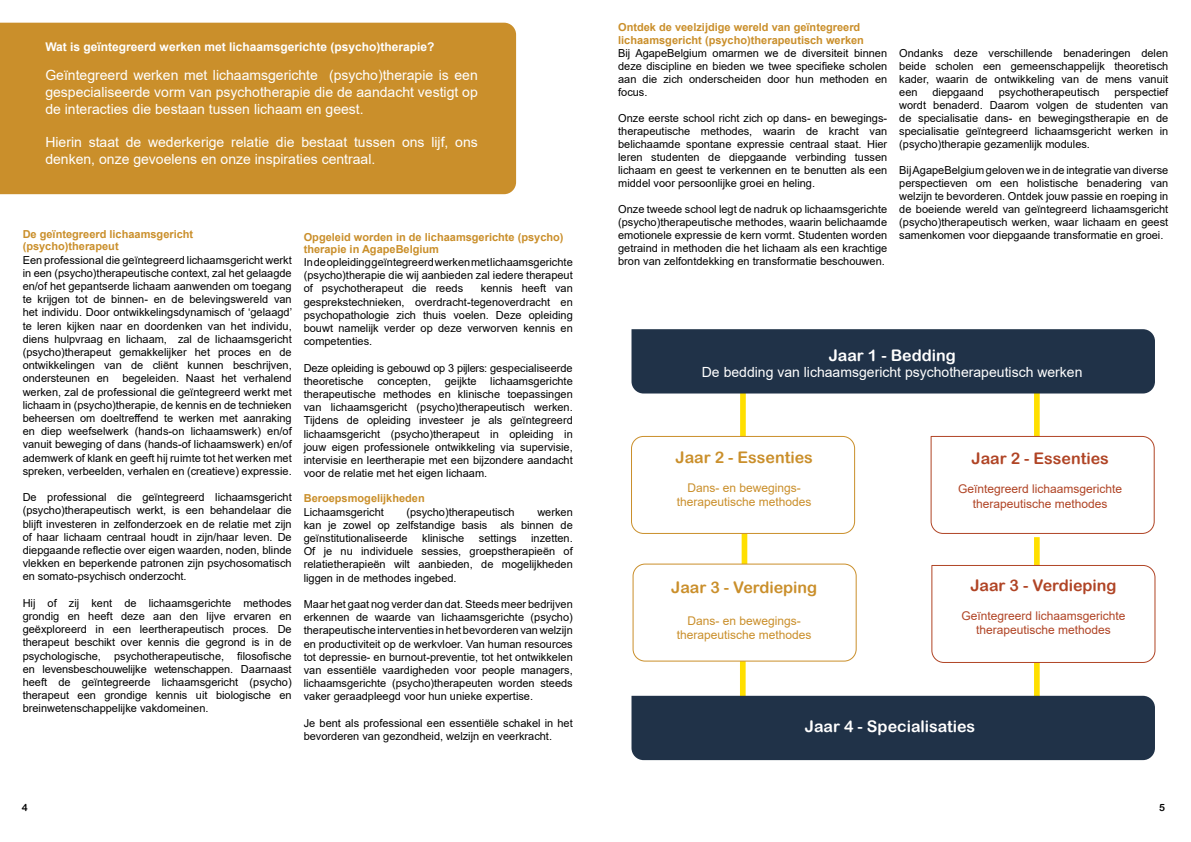
<style>
.page{position:relative;width:1191px;height:842px;background:#fff}
.page>*{position:absolute;margin:0;border:0;box-sizing:border-box;transform-origin:0 0}
.t1{font:16px "Arial Rounded MT Bold";color:#fff}
.t2{font:16px "Arial Rounded MT Bold";color:#ca8f2b}
.t3{font:16px "Arial Rounded MT Bold";color:#b04425}
.t4{font:14px/16.8px "Arial";color:#fff;text-align:justify}
.t5{font:12px/14.4px "Arial";color:#b04425;text-align:center}
.t6{font:12px/14.4px "Arial";color:#ca8f2b;text-align:center}
.t7{font:700 12px "Arial";color:#fff}
.t8{font:11px/13.2px "Arial";color:#000;text-align:justify}
.t9{font:700 11px/12px "Arial";color:#ca8f2b}
.t10{font:10px "Arial Rounded MT Bold";color:#000}
</style>
<div class="page">
<div style="left:741px;top:533px;width:6px;height:51px;background:#ffdf00"></div>
<div style="left:740px;top:656px;width:5px;height:52px;background:#ffdf00"></div>
<div style="left:740px;top:388px;width:6px;height:51px;background:#ffdf00"></div>
<div style="left:1034px;top:660px;width:5px;height:51px;background:#ffdf00"></div>
<div style="left:1034px;top:537px;width:5px;height:52px;background:#ffdf00"></div>
<div style="left:1034px;top:392px;width:5px;height:51px;background:#ffdf00"></div>
<svg style="left:931px;top:564px;width:225px;height:99px"></svg>
<svg style="left:930px;top:435px;width:225px;height:99px"></svg>
<div style="left:631px;top:696px;width:524px;height:64px;background:#203248"></div>
<div style="left:631px;top:329px;width:524px;height:64px;background:#203248"></div>
<div style="left:631px;top:436px;width:224px;height:98px;border:1px solid #ca8f2b;border-radius:12px"></div>
<div style="left:633px;top:564px;width:223px;height:97px;background:#fff;border-radius:12px"></div>
<div style="left:632px;top:564px;width:224px;height:98px;border:1px solid #ca8f2b;border-radius:12px"></div>
<div style="left:0;top:23px;width:516px;height:171px;background:#ca8f2b"></div>
<p class="t7" style="left:45px;top:39px;width:391px">Wat is geïntegreerd werken met lichaamsgerichte (psycho)therapie?</p>
<p class="t4" style="left:45px;top:67px;width:434px">Geïntegreerd werken met lichaamsgerichte (psycho)therapie is een gespecialiseerde vorm van psychotherapie die de aandacht vestigt op de interacties die bestaan tussen lichaam en geest.</p>
<p class="t4" style="left:45px;top:134px;width:434px">Hierin staat de wederkerige relatie die bestaat tussen ons lijf, ons denken, onze gevoelens en onze inspiraties centraal.</p>
<p class="t9" style="left:23px;top:229px;width:172px">De geïntegreerd lichaamsgericht (psycho)therapeut</p>
<p class="t8" style="left:23px;top:253px;width:271px">Een professional die geïntegreerd lichaamsgericht werkt in een (psycho)therapeutische context, zal het gelaagde en/of het gepantserde lichaam aanwenden om toegang te krijgen tot de binnen- en de belevingswereld van het individu. Door ontwikkelingsdynamisch of ‘gelaagd’ te leren kijken naar en doordenken van het individu, diens hulpvraag en lichaam, zal de lichaamsgericht (psycho)therapeut gemakkelijker het proces en de ontwikkelingen van de cliënt kunnen beschrijven, ondersteunen en begeleiden. Naast het verhalend werken, zal de professional die geïntegreerd werkt met lichaam in (psycho)therapie, de kennis en de technieken beheersen om doeltreffend te werken met aanraking en diep weefselwerk (hands-on lichaamswerk) en/of vanuit beweging of dans (hands-of lichaamswerk) en/of ademwerk of klank en geeft hij ruimte tot het werken met spreken, verbeelden, verhalen en (creatieve) expressie.</p>
<p class="t8" style="left:23px;top:491px;width:270px">De professional die geïntegreerd lichaamsgericht (psycho)therapeutisch werkt, is een behandelaar die blijft investeren in zelfonderzoek en de relatie met zijn of haar lichaam centraal houdt in zijn/haar leven. De diepgaande reflectie over eigen waarden, noden, blinde vlekken en beperkende patronen zijn psychosomatisch en somato-psychisch onderzocht.</p>
<p class="t8" style="left:23px;top:596px;width:270px">Hij of zij kent de lichaamsgerichte methodes grondig en heeft deze aan den lijve ervaren en geëxploreerd in een leertherapeutisch proces. De therapeut beschikt over kennis die gegrond is in de psychologische, psychotherapeutische, filosofische en levensbeschouwelijke wetenschappen. Daarnaast heeft de geïntegreerde lichaamsgericht (psycho) therapeut een grondige kennis uit biologische en breinwetenschappelijke vakdomeinen.</p>
<p class="t9" style="left:304px;top:231px;width:261px">Opgeleid worden in de lichaamsgerichte (psycho) therapie in AgapeBelgium</p>
<p class="t8" style="left:304px;top:255px;width:270px">In de opleiding geïntegreerd werken met lichaamsgerichte (psycho)therapie die wij aanbieden zal iedere therapeut of psychotherapeut die reeds</p>
<p class="t8" style="left:304px;top:282px;width:270px;text-indent:177px">kennis heeft van gesprekstechnieken, overdracht-tegenoverdracht en psychopathologie zich thuis voelen. Deze opleiding bouwt namelijk verder op deze verworven kennis en competenties.</p>
<p class="t8" style="left:304px;top:361px;width:270px">Deze opleiding is gebouwd op 3 pijlers: gespecialiseerde theoretische concepten, geijkte lichaamsgerichte therapeutische methodes en klinische toepassingen van lichaamsgericht (psycho)therapeutisch werken.<br>Tijdens de opleiding investeer je als geïntegreerd lichaamsgericht (psycho)therapeut in opleiding in jouw eigen professionele ontwikkeling via supervisie, intervisie en leertherapie met een bijzondere aandacht voor de relatie met het eigen lichaam.</p>
<p class="t9" style="left:304px;top:493px;width:123px">Beroepsmogelijkheden</p>
<p class="t8" style="left:304px;top:505px;width:82px">Lichaamsgericht</p>
<p class="t8" style="left:406px;top:505px;width:110px">(psycho)therapeutisch</p>
<p class="t8" style="left:304px;top:505px;width:270px;text-indent:234px">werken kan je zowel op zelfstandige basis als binnen de geïnstitutionaliseerde</p>
<p class="t8" style="left:304px;top:531px;width:270px;text-indent:227px">inzetten.<br>Of je nu individuele sessies, groepstherapieën of relatietherapieën wilt aanbieden, de mogelijkheden liggen in de methodes ingebed.</p>
<p class="t8" style="left:304px;top:597px;width:270px">Maar het gaat nog verder dan dat. Steeds meer bedrijven erkennen de waarde van lichaamsgerichte (psycho) therapeutische interventies in het bevorderen van welzijn en productiviteit op de werkvloer. Van human resources tot depressie- en burnout-preventie, tot het ontwikkelen van essentiële vaardigheden voor people managers, lichaamsgerichte (psycho)therapeuten worden steeds vaker geraadpleegd voor hun unieke expertise.</p>
<p class="t8" style="left:304px;top:716px;width:270px">Je bent als professional een essentiële schakel in het bevorderen van gezondheid, welzijn en veerkracht.</p>
<p class="t8" style="left:422px;top:531px;width:44px">klinische</p>
<p class="t8" style="left:479px;top:531px;width:39px">settings</p>
<p class="t9" style="left:618px;top:20px;width:247px;line-height:13px">Ontdek de veelzijdige wereld van geïntegreerd lichaamsgericht (psycho)therapeutisch werken</p>
<p class="t8" style="left:618px;top:46px;width:270px">Bij AgapeBelgium omarmen we de diversiteit binnen deze discipline en bieden we twee specifieke scholen aan die zich onderscheiden door hun methoden en focus.</p>
<p class="t8" style="left:618px;top:111px;width:270px">Onze eerste school richt zich op dans- en bewegings&shy;therapeutische methodes, waarin de kracht van belichaamde spontane expressie centraal staat. Hier leren studenten de diepgaande verbinding tussen lichaam en geest te verkennen en te benutten als een middel voor persoonlijke groei en heling.</p>
<p class="t8" style="left:618px;top:202px;width:270px">Onze tweede school legt de nadruk op lichaamsgerichte (psycho)therapeutische methodes, waarin belichaamde emotionele expressie de kern vormt. Studenten worden getraind in methoden die het lichaam als een krachtige bron van zelfontdekking en transformatie beschouwen.</p>
<p class="t8" style="left:899px;top:46px;width:270px">Ondanks deze verschillende benaderingen delen beide scholen een gemeenschappelijk theoretisch kader, waarin de ontwikkeling van de mens vanuit een</p>
<p class="t8" style="left:899px;top:85px;width:270px;text-indent:215px">perspectief wordt benaderd. Daarom volgen de studenten van de specialisatie dans- en bewegingstherapie en de specialisatie geïntegreerd lichaamsgericht werken in (psycho)therapie gezamenlijk modules.</p>
<p class="t8" style="left:899px;top:163px;width:270px">Bij AgapeBelgium geloven we in de integratie van diverse perspectieven om een holistische benadering van welzijn te bevorderen. Ontdek jouw passie en roeping in de boeiende wereld van geïntegreerd lichaamsgericht (psycho)therapeutisch werken, waar lichaam en geest samenkomen voor diepgaande transformatie en groei.</p>
<p class="t8" style="left:932px;top:85px;width:53px">diepgaand</p>
<p class="t8" style="left:998px;top:85px;width:102px">psychotherapeutisch</p>
<h1 class="t1" style="left:828px;top:345px;width:129px">Jaar 1 - Bedding</h1>
<p class="t4" style="left:702px;top:364px;width:382px">De bedding van lichaamsgericht psychotherapeutisch werken</p>
<h1 class="t2" style="left:675px;top:448px;width:139px">Jaar 2 - Essenties</h1>
<p class="t6" style="left:677px;top:480px;width:136px">Dans- en bewegings&shy;therapeutische methodes</p>
<h1 class="t2" style="left:671px;top:578px;width:147px">Jaar 3 - Verdieping</h1>
<p class="t6" style="left:677px;top:613px;width:136px">Dans- en bewegings&shy;therapeutische methodes</p>
<h1 class="t3" style="left:971px;top:449px;width:139px">Jaar 2 - Essenties</h1>
<p class="t5" style="left:958px;top:482px;width:166px">Geïntegreerd lichaamsgerichte therapeutische methodes</p>
<h1 class="t3" style="left:970px;top:575px;width:147px">Jaar 3 - Verdieping</h1>
<p class="t5" style="left:961px;top:608px;width:166px">Geïntegreerd lichaamsgerichte therapeutische methodes</p>
<h1 class="t1" style="left:805px;top:716px;width:172px">Jaar 4 - Specialisaties</h1>
<p class="t10" style="left:22px;top:801px;width:7px">4</p>
<p class="t10" style="left:1159px;top:801px;width:7px">5</p>
</div>
